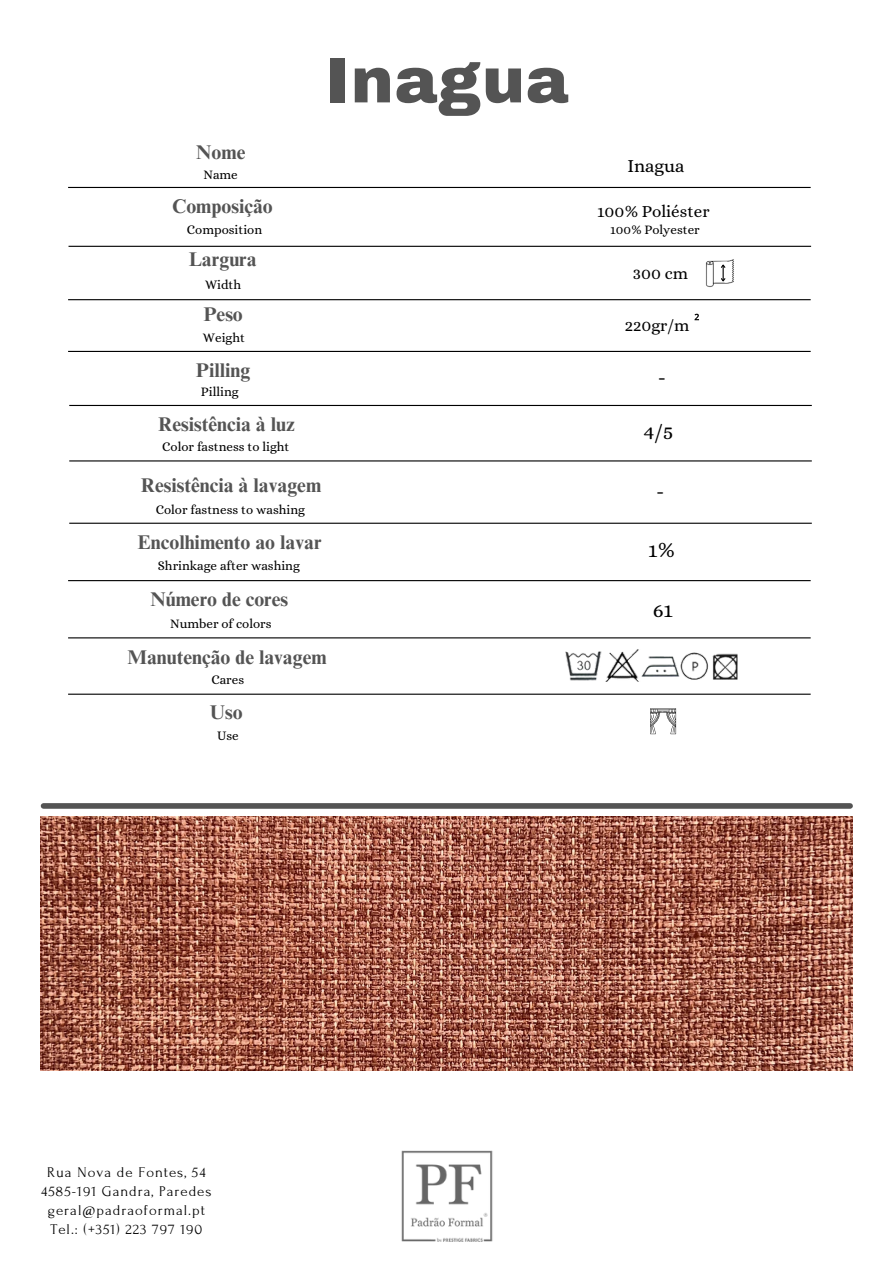
<style>
.page{position:relative;width:894px;height:1264px;background:#fff}
.page>*{position:absolute;margin:0;border:0;box-sizing:border-box;transform-origin:0 0}
.t1{font:900 64.2px "Archivo";letter-spacing:.015em;color:#545454}
.t2{font:21.45px "Alice";color:#000}
.t3{font:700 19.8px "Times NRMT Pro";color:#545454}
.t4{font:18.45px "Alice";color:#000}
.t5{font:16.95px "Alice";color:#000}
.t6{font:14.85px/19.2px "Forum";letter-spacing:.065em;color:#000;text-align:center}
.t7{font:13.05px "Alice";color:#000}
</style>
<div class="page">
<img style="left:401px;top:1150px;width:92px;height:91px">
<img style="left:41px;top:816px;width:811px;height:254px">
<div style="left:44px;top:803px;width:805px;height:5px;background:#545454"></div>
<hr style="left:69px;top:460px;width:742px;height:1px;background:#000">
<hr style="left:69px;top:522px;width:742px;height:2px;background:#000">
<hr style="left:68px;top:580px;width:742px;height:1px;background:#000">
<hr style="left:68px;top:693px;width:742px;height:1px;background:#000">
<svg style="left:650px;top:708px;width:26px;height:26px"></svg>
<hr style="left:68px;top:637px;width:742px;height:1px;background:#000">
<svg style="left:694px;top:313px;width:6px;height:8px"></svg>
<hr style="left:68px;top:187px;width:742px;height:1px;background:#000">
<hr style="left:68px;top:246px;width:742px;height:1px;background:#000">
<hr style="left:68px;top:299px;width:742px;height:1px;background:#000">
<hr style="left:68px;top:351px;width:742px;height:1px;background:#000">
<hr style="left:69px;top:405px;width:742px;height:1px;background:#000">
<img style="left:705px;top:259px;width:29px;height:28px">
<svg style="left:719px;top:263px;width:7px;height:20px"></svg>
<img style="left:679px;top:652px;width:20px;height:28px">
<img style="left:699px;top:653px;width:39px;height:27px">
<img style="left:605px;top:649px;width:34px;height:33px">
<img style="left:565px;top:651px;width:37px;height:30px">
<img style="left:641px;top:656px;width:38px;height:21px">
<h2 class="t1" style="left:325px;top:46px;width:245px">Inagua</h2>
<h3 class="t3" style="left:196px;top:144px;width:51px">Nome</h3>
<h2 class="t7" style="left:203px;top:167px;width:36px">Name</h2>
<p class="t3" style="left:172px;top:198px;width:102px">Composição</p>
<p class="t7" style="left:187px;top:222px;width:77px">Composition</p>
<h2 class="t3" style="left:189px;top:252px;width:70px">Largura</h2>
<p class="t7" style="left:205px;top:277px;width:38px">Width</p>
<p class="t3" style="left:203px;top:307px;width:41px">Peso</p>
<p class="t7" style="left:203px;top:330px;width:44px">Weight</p>
<p class="t3" style="left:196px;top:362px;width:56px">Pilling</p>
<p class="t7" style="left:201px;top:384px;width:39px">Pilling</p>
<p class="t3" style="left:158px;top:416px;width:138px">Resistência à luz</p>
<h4 class="t7" style="left:162px;top:439px;width:129px">Color fastness to light</h4>
<h4 class="t3" style="left:141px;top:478px;width:182px">Resistência à lavagem</h4>
<h2 class="t7" style="left:156px;top:502px;width:151px">Color fastness to washing</h2>
<p class="t3" style="left:137px;top:535px;width:185px">Encolhimento ao lavar</p>
<p class="t7" style="left:158px;top:558px;width:143px">Shrinkage after washing</p>
<h2 class="t3" style="left:150px;top:592px;width:139px">Número de cores</h2>
<p class="t7" style="left:170px;top:616px;width:103px">Number of colors</p>
<p class="t3" style="left:127px;top:650px;width:201px">Manutenção de lavagem</p>
<p class="t3" style="left:210px;top:704px;width:34px">Uso</p>
<p class="t7" style="left:211px;top:672px;width:34px">Cares</p>
<h2 class="t7" style="left:217px;top:728px;width:23px">Use</h2>
<p class="t4" style="left:627px;top:155px;width:59px">Inagua</p>
<h2 class="t5" style="left:597px;top:201px;width:114px">100% Poliéster</h2>
<p class="t7" style="left:610px;top:222px;width:91px">100% Polyester</p>
<p class="t5" style="left:632px;top:263px;width:57px">300 cm</p>
<h2 class="t5" style="left:624px;top:315px;width:66px">220gr/m</h2>
<h2 class="t2" style="left:657px;top:364px;width:10px">-</h2>
<p class="t2" style="left:643px;top:419px;width:31px">4/5</p>
<p class="t2" style="left:656px;top:478px;width:10px">-</p>
<h2 class="t2" style="left:648px;top:537px;width:28px">1%</h2>
<h3 class="t2" style="left:652px;top:597px;width:22px">61</h3>
<p class="t6" style="left:41px;top:1162px;width:172px">Rua Nova de Fontes, 54<br>4585-191 Gandra, Paredes geral@padraoformal.pt<br>Tel.: (+351) 223 797 190</p>
</div>
